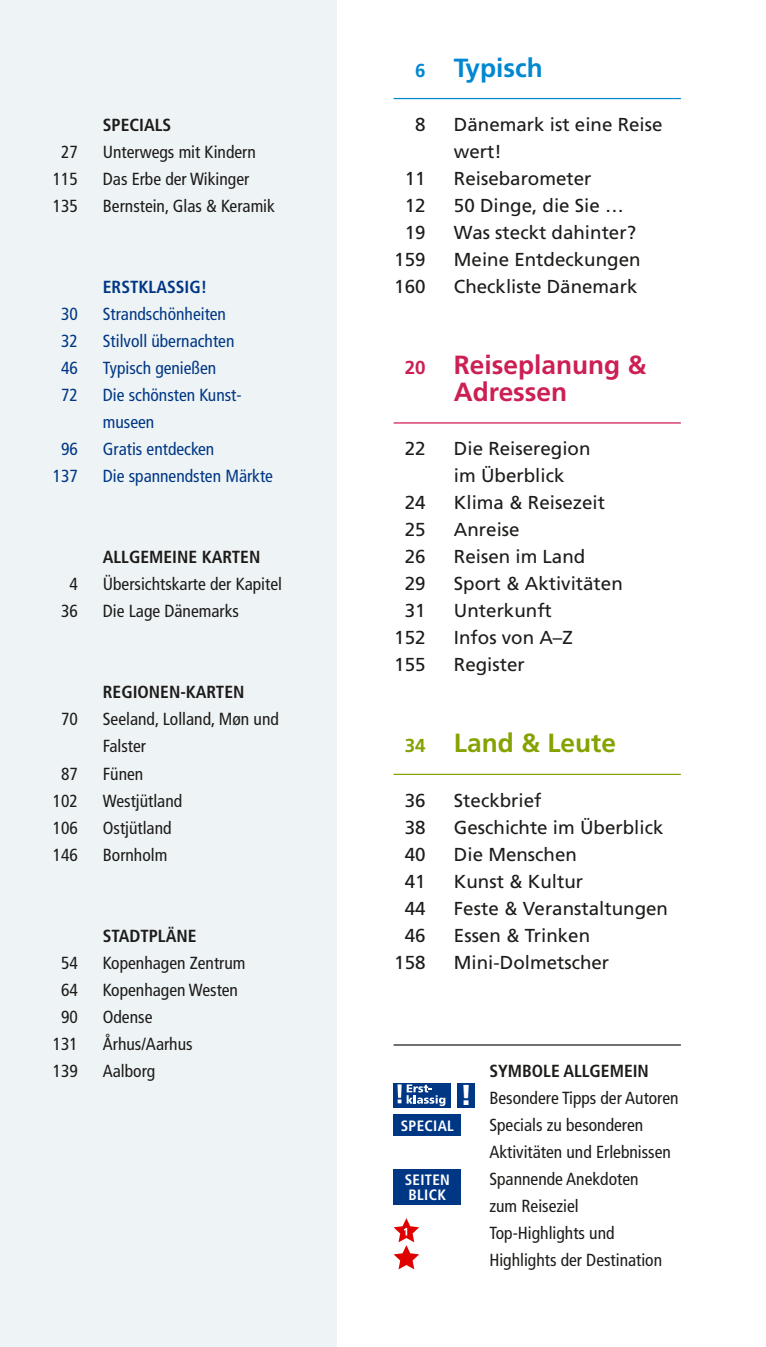
<style>
.page{position:relative;width:766px;height:1347px;background:#fff}
.page>*{position:absolute;margin:0;border:0;box-sizing:border-box;transform-origin:0 0}
.t1{font:900 28.75px "Frutiger LT Pro";color:#fff}
.t2{font:700 26.25px/27px "Frutiger LT Pro";color:#cc1f53}
.t3{font:700 26.25px "Frutiger LT Pro";color:#84a300}
.t4{font:700 26.25px "Frutiger LT Pro";color:#0088d1}
.t5{font:18.75px/27px "Frutiger LT Pro";color:#1c1c1a}
.t6{font:condensed 17.5px/27px "Frutiger LT Pro";color:#1c1c1a}
.t7{font:condensed 17.5px/27px "Frutiger LT Pro";color:#003785}
.t8{font:700 condensed 17.5px "Frutiger LT Pro";color:#1c1c1a}
.t9{font:700 condensed 17.5px "Frutiger LT Pro";color:#003785}
.t10{font:700 condensed 15px/15px "Frutiger LT Pro";letter-spacing:.02em;color:#fff}
.s1{font-size:18.75px}
.s2{font-weight:700}
</style>
<div class="page">
<hr style="left:393px;top:1044px;width:287px;height:1px;background:#1c1c1a">
<div style="left:393px;top:1082px;width:57px;height:25px;background:#003785"></div>
<svg style="left:397px;top:1084px;width:48px;height:22px"></svg>
<svg style="left:397px;top:1084px;width:4px;height:13px"></svg>
<div style="left:393px;top:1114px;width:68px;height:22px;background:#003785"></div>
<div style="left:393px;top:1168px;width:68px;height:36px;background:#003785"></div>
<svg style="left:393px;top:1218px;width:26px;height:51px"></svg>
<div style="left:457px;top:1082px;width:18px;height:25px;background:#003785"></div>
<hr style="left:393px;top:98px;width:287px;height:1px;background:#0088d1">
<hr style="left:393px;top:422px;width:287px;height:1px;background:#cc1f53">
<hr style="left:393px;top:773px;width:287px;height:2px;background:#84a300">
<div style="left:0;top:0;width:337px;height:1346px;background:#eef3f5"></div>
<p class="t8" style="left:103px;top:118px;width:70px">SPECIALS</p>
<p class="t6" style="left:61px;top:139px;width:18px">27</p>
<p class="t6" style="left:103px;top:139px;width:154px">Unterwegs mit Kindern</p>
<p class="t6" style="left:53px;top:166px;width:27px">115</p>
<p class="t6" style="left:103px;top:166px;width:148px">Das Erbe der Wikinger</p>
<p class="t6" style="left:53px;top:193px;width:27px">135</p>
<p class="t6" style="left:103px;top:193px;width:174px">Bernstein, Glas &amp; Keramik</p>
<p class="t9" style="left:103px;top:280px;width:106px">ERSTKLASSIG!</p>
<p class="t7" style="left:61px;top:302px;width:18px">30</p>
<p class="t7" style="left:103px;top:302px;width:125px">Strandschönheiten</p>
<p class="t7" style="left:61px;top:329px;width:18px">32</p>
<p class="t7" style="left:103px;top:329px;width:133px">Stilvoll übernachten</p>
<p class="t7" style="left:61px;top:356px;width:18px">46</p>
<p class="t7" style="left:103px;top:356px;width:115px">Typisch genießen</p>
<p class="t7" style="left:61px;top:383px;width:18px">72</p>
<p class="t7" style="left:103px;top:383px;width:140px">Die schönsten Kunst&shy;museen</p>
<p class="t7" style="left:61px;top:437px;width:18px">96</p>
<p class="t7" style="left:103px;top:437px;width:113px">Gratis entdecken</p>
<p class="t7" style="left:53px;top:464px;width:27px">137</p>
<p class="t7" style="left:103px;top:464px;width:172px">Die spannendsten Märkte</p>
<p class="t8" style="left:103px;top:550px;width:159px">ALLGEMEINE KARTEN</p>
<p class="t6" style="left:70px;top:572px;width:10px">4</p>
<p class="t6" style="left:103px;top:572px;width:181px">Übersichtskarte der Kapitel</p>
<p class="t6" style="left:61px;top:599px;width:18px">36</p>
<p class="t6" style="left:103px;top:599px;width:138px">Die Lage Dänemarks</p>
<p class="t8" style="left:103px;top:685px;width:143px">REGIONEN-KARTEN</p>
<p class="t6" style="left:61px;top:707px;width:18px">70</p>
<p class="t6" style="left:103px;top:707px;width:177px">Seeland, Lolland, Møn und<br>Falster</p>
<p class="t6" style="left:61px;top:761px;width:18px">87</p>
<p class="t6" style="left:103px;top:761px;width:42px">Fünen</p>
<p class="t6" style="left:53px;top:788px;width:27px">102</p>
<p class="t6" style="left:103px;top:788px;width:81px">Westjütland</p>
<p class="t6" style="left:53px;top:815px;width:27px">106</p>
<p class="t6" style="left:103px;top:815px;width:70px">Ostjütland</p>
<p class="t6" style="left:53px;top:842px;width:27px">146</p>
<p class="t6" style="left:103px;top:842px;width:66px">Bornholm</p>
<p class="t8" style="left:103px;top:928px;width:95px">STADTPLÄNE</p>
<p class="t6" style="left:61px;top:950px;width:18px">54</p>
<p class="t6" style="left:103px;top:950px;width:144px">Kopenhagen Zentrum</p>
<p class="t6" style="left:61px;top:977px;width:18px">64</p>
<p class="t6" style="left:103px;top:977px;width:137px">Kopenhagen Westen</p>
<p class="t6" style="left:61px;top:1004px;width:18px">90</p>
<p class="t6" style="left:103px;top:1004px;width:51px">Odense</p>
<p class="t6" style="left:53px;top:1031px;width:27px">131</p>
<p class="t6" style="left:103px;top:1031px;width:91px">Århus/Aarhus</p>
<p class="t6" style="left:53px;top:1058px;width:27px">139</p>
<p class="t6" style="left:103px;top:1058px;width:54px">Aalborg</p>
<p class="t4" style="left:415px;top:57px;width:129px"><span class="s1">6</span> Typisch</p>
<p class="t5" style="left:415px;top:112px;width:12px">8</p>
<p class="t5" style="left:454px;top:112px;width:210px">Dänemark ist eine Reise wert!</p>
<p class="t5" style="left:404px;top:166px;width:22px">11</p>
<p class="t5" style="left:454px;top:166px;width:139px">Reisebarometer</p>
<p class="t5" style="left:404px;top:193px;width:22px">12</p>
<p class="t5" style="left:454px;top:193px;width:171px">50 Dinge, die Sie …</p>
<p class="t5" style="left:404px;top:220px;width:22px">19</p>
<p class="t5" style="left:454px;top:220px;width:184px">Was steckt dahinter?</p>
<p class="t5" style="left:394px;top:247px;width:33px">159</p>
<p class="t5" style="left:454px;top:247px;width:188px">Meine Entdeckungen</p>
<p class="t5" style="left:394px;top:274px;width:33px">160</p>
<p class="t5" style="left:454px;top:274px;width:185px">Checkliste Dänemark</p>
<p class="t2" style="left:454px;top:353px;width:194px;text-indent:-49px"><span class="s1">20</span> Reiseplanung &amp;<br>Adressen</p>
<p class="t5" style="left:404px;top:436px;width:22px">22</p>
<p class="t5" style="left:454px;top:436px;width:138px">Die Reiseregion im Überblick</p>
<p class="t5" style="left:404px;top:490px;width:22px">24</p>
<p class="t5" style="left:454px;top:490px;width:153px">Klima &amp; Reisezeit</p>
<p class="t5" style="left:404px;top:517px;width:22px">25</p>
<p class="t5" style="left:454px;top:517px;width:67px">Anreise</p>
<p class="t5" style="left:404px;top:544px;width:22px">26</p>
<p class="t5" style="left:454px;top:544px;width:133px">Reisen im Land</p>
<p class="t5" style="left:404px;top:571px;width:22px">29</p>
<p class="t5" style="left:454px;top:571px;width:170px">Sport &amp; Aktivitäten</p>
<p class="t5" style="left:404px;top:598px;width:22px">31</p>
<p class="t5" style="left:454px;top:598px;width:99px">Unterkunft</p>
<p class="t5" style="left:394px;top:625px;width:33px">152</p>
<p class="t5" style="left:454px;top:625px;width:120px">Infos von A–Z</p>
<p class="t5" style="left:394px;top:652px;width:33px">155</p>
<p class="t5" style="left:454px;top:652px;width:72px">Register</p>
<p class="t3" style="left:404px;top:733px;width:213px"><span class="s1">34</span> Land &amp; Leute</p>
<p class="t5" style="left:404px;top:788px;width:22px">36</p>
<p class="t5" style="left:454px;top:788px;width:89px">Steckbrief</p>
<p class="t5" style="left:404px;top:815px;width:22px">38</p>
<p class="t5" style="left:454px;top:815px;width:211px">Geschichte im Überblick</p>
<p class="t5" style="left:404px;top:842px;width:22px">40</p>
<p class="t5" style="left:454px;top:842px;width:124px">Die Menschen</p>
<p class="t5" style="left:404px;top:869px;width:22px">41</p>
<p class="t5" style="left:454px;top:869px;width:131px">Kunst &amp; Kultur</p>
<p class="t5" style="left:404px;top:896px;width:22px">44</p>
<p class="t5" style="left:454px;top:896px;width:215px">Feste &amp; Veranstaltungen</p>
<p class="t5" style="left:404px;top:923px;width:22px">46</p>
<p class="t5" style="left:454px;top:923px;width:138px">Essen &amp; Trinken</p>
<p class="t5" style="left:394px;top:950px;width:33px">158</p>
<p class="t5" style="left:454px;top:950px;width:157px">Mini-Dolmetscher</p>
<p class="t10" style="left:401px;top:1119px;width:54px">SPECIAL</p>
<p class="t1" style="left:460px;top:1083px;width:14px">!</p>
<p class="t10" style="left:404px;top:1173px;width:47px">SEITEN<br>BLICK</p>
<p class="t6" style="left:489px;top:1058px;width:191px"><span class="s2">SYMBOLE ALLGEMEIN<br></span>Besondere Tipps der Autoren<br>Specials zu besonderen<br>Aktivitäten und Erlebnissen<br>Spannende Anekdoten<br>zum Reiseziel<br>Top-Highlights und<br>Highlights der Destination</p>
</div>
